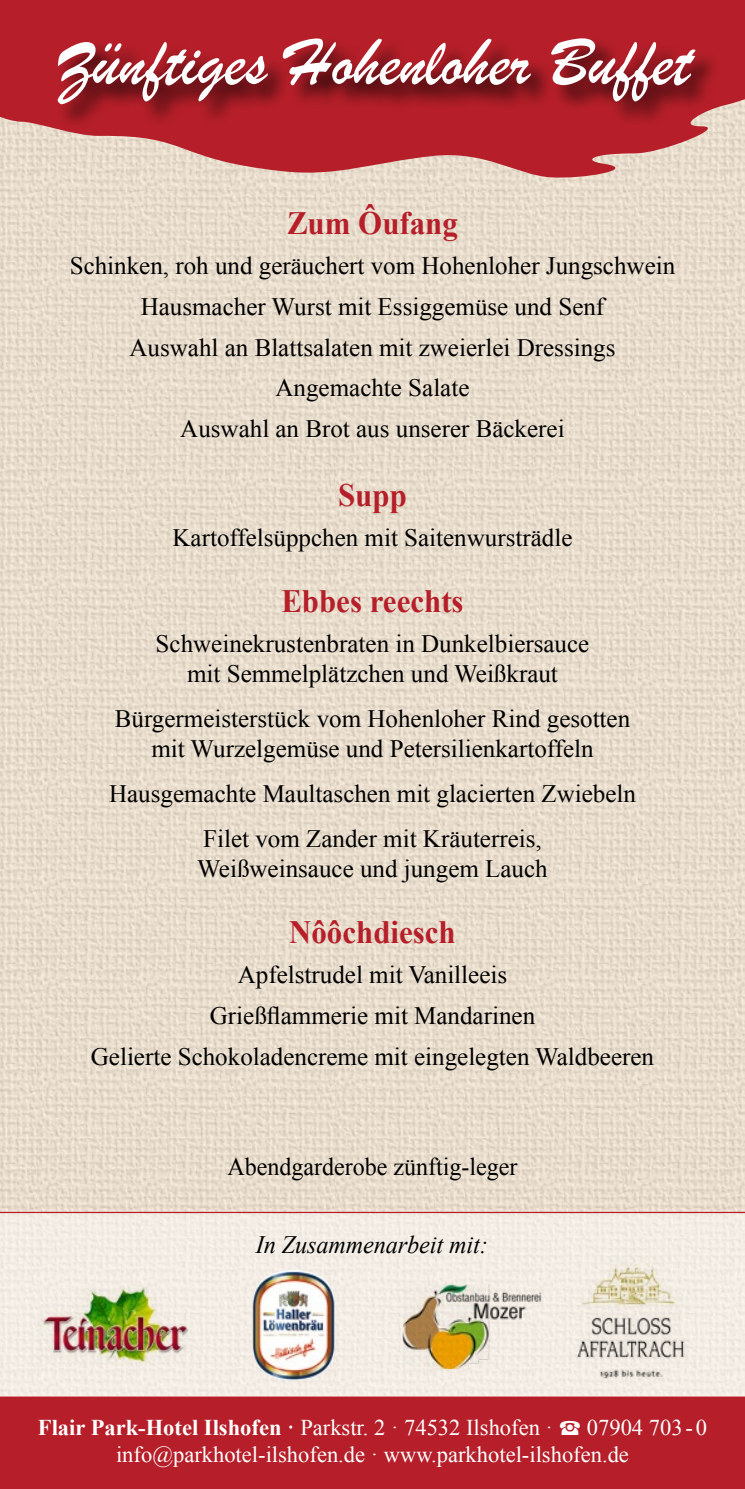
<style>
.page{position:relative;width:745px;height:1489px;background:#fff}
.page>*{position:absolute;margin:0;border:0;box-sizing:border-box;transform-origin:0 0}
.t1{font:70px "Brush Script";color:#fff}
.t2{font:700 32.5px "Times New Roman";color:#b61f29;scale:.95 1}
.t3{font:25px/40.5px "Times New Roman";color:#000;text-align:center}
.t4{font:25px "Times New Roman";color:#000;scale:.96 1}
.t5{font:italic 25px "Times New Roman";color:#000;scale:.96 1}
.t6{font:22.5px/27px "Times New Roman";color:#fff;text-align:center}
.s1{font-weight:700}
.s2{font-family:"European Pi Three"}
</style>
<div class="page">
<img style="left:0;top:180px;width:744px;height:1031px">
<svg style="left:0;top:0;width:744px;height:180px;background:#c45456"></svg>
<div style="left:57px;top:37px;width:662px;height:93px;background:#000;opacity:.75"></div>
<div style="left:0;top:1396px;width:744px;height:92px;background:#b61f29"></div>
<svg style="left:0;top:1212px;width:744px;height:184px;background:#eee6de"></svg>
<img style="left:258px;top:1269px;width:36px;height:15px">
<div style="left:395px;top:1279px;width:150px;height:91px;background:#f2ece4;border-radius:12px"></div>
<img style="left:402px;top:1284px;width:143px;height:84px">
<div style="left:558px;top:1259px;width:144px;height:127px;background:#f3ede5"></div>
<img style="left:569px;top:1259px;width:120px;height:123px">
<img style="left:38px;top:1284px;width:153px;height:81px">
<hr style="left:0;top:1211px;width:744px;height:1px;background:#b61f29">
<h1 class="t1" style="left:55px;top:16px;width:637px">Zünftiges Hohenloher Buffet</h1>
<h2 class="t2" style="left:287px;top:201px;width:181px">Zum Ôufang</h2>
<p class="t3" style="left:70px;top:245px;width:606px">Schinken, roh und geräuchert vom Hohenloher Jungschwein Hausmacher Wurst mit Essiggemüse und Senf<br>Auswahl an Blattsalaten mit zweierlei Dressings Angemachte Salate<br>Auswahl an Brot aus unserer Bäckerei</p>
<h2 class="t2" style="left:338px;top:472px;width:74px">Supp</h2>
<p class="t3" style="left:172px;top:517px;width:401px">Kartoffelsüppchen mit Saitenwursträdle</p>
<h2 class="t2" style="left:281px;top:578px;width:193px">Ebbes reechts</h2>
<p class="t3" style="left:155px;top:628px;width:435px;line-height:30px">Schweinekrustenbraten in Dunkelbiersauce mit Semmelplätzchen und Weißkraut</p>
<p class="t3" style="left:115px;top:703px;width:516px;line-height:30px">Bürgermeisterstück vom Hohenloher Rind gesotten mit Wurzelgemüse und Petersilienkartoffeln</p>
<p class="t3" style="left:109px;top:770px;width:528px;line-height:45px">Hausgemachte Maultaschen mit glacierten Zwiebeln<br>Filet vom Zander mit Kräuterreis,</p>
<p class="t3" style="left:197px;top:848px;width:351px">Weißweinsauce und jungem Lauch</p>
<h2 class="t2" style="left:289px;top:909px;width:177px">Nôôchdiesch</h2>
<p class="t3" style="left:91px;top:954px;width:564px">Apfelstrudel mit Vanilleeis<br>Grießflammerie mit Mandarinen<br>Gelierte Schokoladencreme mit eingelegten Waldbeeren</p>
<p class="t4" style="left:227px;top:1149px;width:303px">Abendgarderobe zünftig-leger</p>
<p class="t5" style="left:255px;top:1227px;width:244px">In Zusammenarbeit mit:</p>
<p class="t6" style="left:38px;top:1413px;width:670px"><span class="s1">Flair Park-Hotel Ilshofen ·</span> Parkstr. 2 · 74532 Ilshofen · <span class="s2">S</span> 07904 703 - 0 info@parkhotel-ilshofen.de · www.parkhotel-ilshofen.de</p>
</div>
